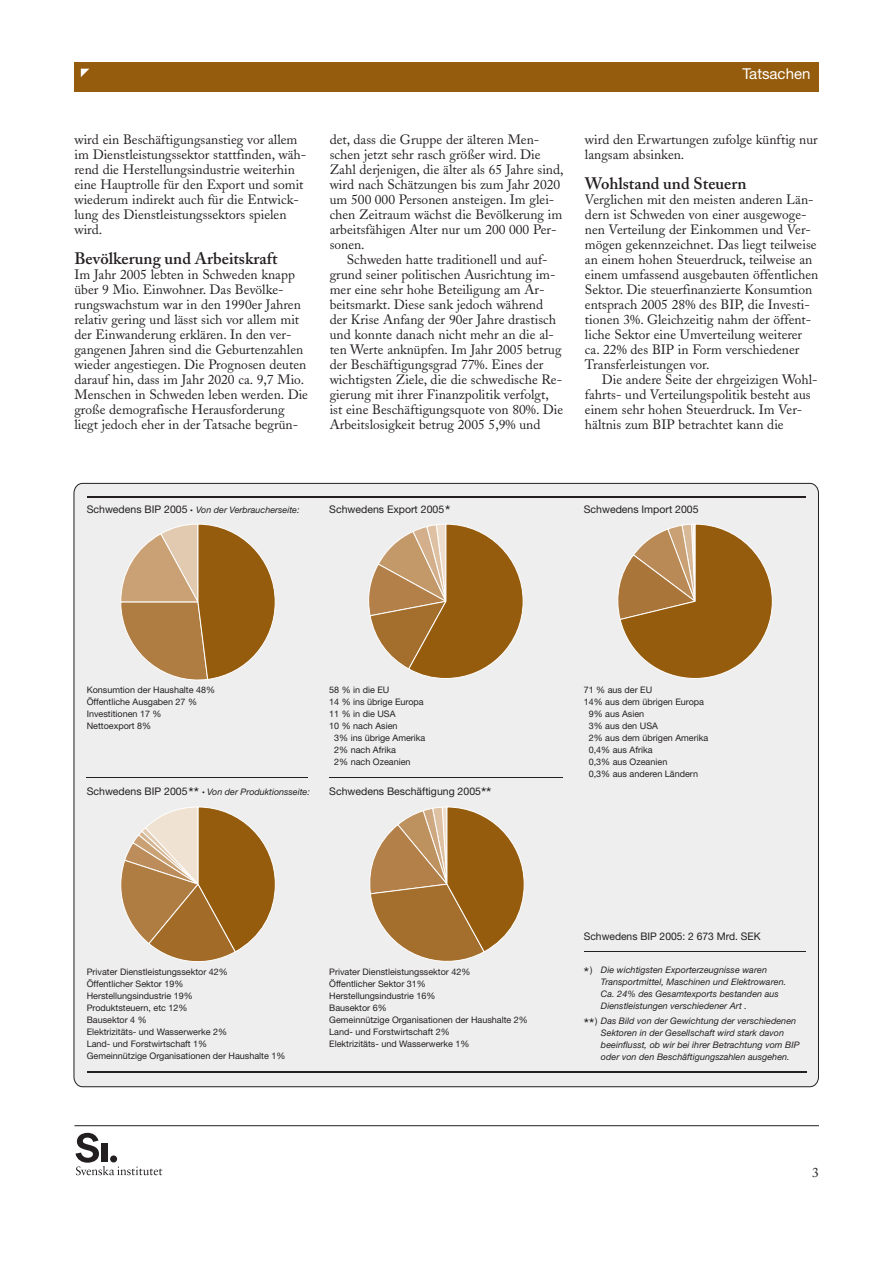
<style>
.page{position:relative;width:893px;height:1262px;background:#fff}
.page>*{position:absolute;margin:0;border:0;box-sizing:border-box;transform-origin:0 0}
.t1{font:600 16.5px "Adobe Caslon";color:#231f20}
.t2{font:15px "Helvetica Neue";color:#fff}
.t3{font:13.5px/15px "Adobe Caslon";color:#231f20}
.t4{font:10.5px "Helvetica Neue";color:#231f20}
.t5{font:9px/12px "Helvetica Neue";color:#231f20}
.t6{font:italic 9px/12px "Helvetica Neue";letter-spacing:.005em;color:#231f20}
.s1{font-style:normal;font-size:10.5px}
.s2{font-style:normal;font-size:15px}
.s3{font-size:15px}
.s4{font-style:normal}
</style>
<div class="page">
<hr style="left:74px;top:1125px;width:745px;height:1px;background:#231f20">
<div style="left:74px;top:62px;width:745px;height:30px;background:#965c0d"></div>
<svg style="left:81px;top:69px;width:8px;height:8px"></svg>
<svg style="left:75px;top:1132px;width:87px;height:43px"></svg>
<div style="left:101px;top:1143px;width:7px;height:19px;background:#231f20"></div>
<div style="left:110px;top:1155px;width:7px;height:7px;background:#231f20;border-radius:50%"></div>
<div style="left:73px;top:483px;width:746px;height:604px;background:#eeeeef"></div>
<hr style="left:87px;top:496px;width:718px;height:2px;background:#231f20">
<hr style="left:87px;top:777px;width:221px;height:1px;background:#231f20">
<hr style="left:329px;top:777px;width:234px;height:1px;background:#231f20">
<hr style="left:583px;top:951px;width:222px;height:1px;background:#231f20">
<hr style="left:87px;top:1071px;width:719px;height:2px;background:#231f20">
<svg style="left:120px;top:523px;width:155px;height:162px;background:#bd996a"></svg>
<svg style="left:366px;top:523px;width:157px;height:156px;background:#b8915f"></svg>
<svg style="left:115px;top:806px;width:161px;height:161px;background:#c09e73"></svg>
<svg style="left:367px;top:806px;width:157px;height:166px;background:#bb9668"></svg>
<svg style="left:614px;top:523px;width:158px;height:156px;background:#b48c57"></svg>
<p class="t2" style="left:742px;top:69px;width:70px">Tatsachen</p>
<p class="t3" style="left:74px;top:134px;width:233px">wird ein Beschäftigungsanstieg vor allem im Dienstleistungssektor stattfinden, wäh&shy;rend die Herstellungsindustrie weiterhin eine Hauptrolle für den Export und somit wiederum indirekt auch für die Entwick&shy;lung des Dienstleistungssektors spielen wird.</p>
<p class="t1" style="left:74px;top:252px;width:205px">Bevölkerung und Arbeitskraft</p>
<p class="t3" style="left:74px;top:269px;width:235px">Im Jahr 2005 lebten in Schweden knapp über 9 Mio. Einwohner. Das Bevölke&shy;rungswachstum war in den 1990er Jahren relativ gering und lässt sich vor allem mit der Einwanderung erklären. In den ver&shy;gangenen Jahren sind die Geburtenzahlen wieder angestiegen. Die Prognosen deuten darauf hin, dass im Jahr 2020 ca. 9,7 Mio.<br>Menschen in Schweden leben werden. Die große demografische Herausforderung liegt jedoch eher in der Tatsache begrün-</p>
<p class="t3" style="left:330px;top:134px;width:235px">det, dass die Gruppe der älteren Men&shy;schen jetzt sehr rasch größer wird. Die Zahl derjenigen, die älter als 65 Jahre sind, wird nach Schätzungen bis zum Jahr 2020 um 500 000 Personen ansteigen. Im glei&shy;chen Zeitraum wächst die Bevölkerung im arbeitsfähigen Alter nur um 200 000 Per&shy;sonen.</p>
<p class="t3" style="left:330px;top:254px;width:235px;text-indent:17px">Schweden hatte traditionell und auf&shy;grund seiner politischen Ausrichtung im&shy;mer eine sehr hohe Beteiligung am Ar&shy;beitsmarkt. Diese sank jedoch während der Krise Anfang der 90er Jahre drastisch und konnte danach nicht mehr an die al&shy;ten Werte anknüpfen. Im Jahr 2005 betrug der Beschäftigungsgrad 77%. Eines der wichtigsten Ziele, die die schwedische Re&shy;gierung mit ihrer Finanzpolitik verfolgt, ist eine Beschäftigungsquote von 80%. Die Arbeitslosigkeit betrug 2005 5,9% und</p>
<p class="t3" style="left:585px;top:134px;width:234px">wird den Erwartungen zufolge künftig nur langsam absinken.</p>
<p class="t1" style="left:585px;top:177px;width:163px">Wohlstand und Steuern</p>
<p class="t3" style="left:585px;top:194px;width:235px">Verglichen mit den meisten anderen Län&shy;dern ist Schweden von einer ausgewoge&shy;nen Verteilung der Einkommen und Ver&shy;mögen gekennzeichnet. Das liegt teilweise an einem hohen Steuerdruck, teilweise an einem umfassend ausgebauten öffentlichen Sektor. Die steuerfinanzierte Konsumtion entsprach 2005 28% des BIP, die Investi&shy;tionen 3%. Gleichzeitig nahm der öffent&shy;liche Sektor eine Umverteilung weiterer ca. 22% des BIP in Form verschiedener Transferleistungen vor.</p>
<p class="t3" style="left:585px;top:374px;width:234px;text-indent:17px">Die andere Seite der ehrgeizigen Wohl&shy;fahrts- und Verteilungspolitik besteht aus einem sehr hohen Steuerdruck. Im Ver&shy;hältnis zum BIP betrachtet kann die</p>
<p class="t6" style="left:87px;top:505px;width:214px"><span class="s1">Schwedens BIP 2005</span> <span class="s2">·</span> Von der Verbraucherseite:</p>
<p class="t4" style="left:329px;top:506px;width:123px">Schwedens Export 2005<span class="s3">*</span></p>
<p class="t4" style="left:583px;top:506px;width:116px">Schwedens Import 2005</p>
<p class="t5" style="left:87px;top:685px;width:130px">Konsumtion der Haushalte 48%<br>Öffentliche Ausgaben 27 %<br>Investitionen 17 %<br>Nettoexport 8%</p>
<p class="t6" style="left:87px;top:787px;width:225px"><span class="s1">Schwedens BIP 2005</span><span class="s2">**·</span> Von der Produktionsseite:</p>
<p class="t5" style="left:329px;top:685px;width:62px">58 % in die EU</p>
<p class="t5" style="left:329px;top:697px;width:96px">14 % ins übrige Europa</p>
<p class="t5" style="left:329px;top:709px;width:68px">11 % in die USA</p>
<p class="t5" style="left:329px;top:721px;width:70px">10 % nach Asien</p>
<p class="t5" style="left:334px;top:733px;width:93px">3% ins übrige Amerika</p>
<p class="t5" style="left:334px;top:745px;width:63px">2% nach Afrika</p>
<p class="t5" style="left:334px;top:757px;width:78px">2% nach Ozeanien</p>
<p class="t4" style="left:329px;top:788px;width:164px">Schwedens Beschäftigung 2005<span class="s3">**</span></p>
<p class="t5" style="left:583px;top:685px;width:70px">71 % aus der EU</p>
<p class="t5" style="left:583px;top:697px;width:122px">14% aus dem übrigen Europa</p>
<p class="t5" style="left:588px;top:709px;width:57px">9% aus Asien</p>
<p class="t5" style="left:588px;top:721px;width:71px">3% aus den USA</p>
<p class="t5" style="left:588px;top:733px;width:121px">2% aus dem übrigen Amerika</p>
<p class="t5" style="left:588px;top:745px;width:65px">0,4% aus Afrika</p>
<p class="t5" style="left:588px;top:757px;width:80px">0,3% aus Ozeanien</p>
<p class="t5" style="left:588px;top:769px;width:111px">0,3% aus anderen Ländern</p>
<p class="t5" style="left:87px;top:967px;width:200px">Privater Dienstleistungssektor 42%<br>Öffentlicher Sektor 19%<br>Herstellungsindustrie 19%<br>Produktsteuern, etc 12%<br>Bausektor 4 %<br>Elektrizitäts- und Wasserwerke 2%<br>Land- und Forstwirtschaft 1%<br>Gemeinnützige Organisationen der Haushalte 1%</p>
<p class="t4" style="left:583px;top:933px;width:178px">Schwedens BIP 2005: 2 673 Mrd. SEK</p>
<p class="t5" style="left:329px;top:967px;width:200px">Privater Dienstleistungssektor 42%<br>Öffentlicher Sektor 31%<br>Herstellungsindustrie 16%<br>Bausektor 6%<br>Gemeinnützige Organisationen der Haushalte 2%<br>Land- und Forstwirtschaft 2%<br>Elektrizitäts- und Wasserwerke 1%</p>
<p class="t6" style="left:601px;top:964px;width:187px;text-indent:-17px"><span class="s2">*</span><span class="s4">)</span> Die wichtigsten Exporterzeugnisse waren Transportmittel, Maschinen und Elektrowaren.<br>Ca. 24% des Gesamtexports bestanden aus Dienstleistungen verschiedener Art .</p>
<p class="t6" style="left:601px;top:1015px;width:200px;text-indent:-17px"><span class="s2">**</span><span class="s4">)</span> Das Bild von der Gewichtung der verschiedenen Sektoren in der Gesellschaft wird stark davon beeinflusst, ob wir bei ihrer Betrachtung vom BIP oder von den Beschäftigungszahlen ausgehen.</p>
<p class="t3" style="left:812px;top:1166px;width:8px">3</p>
</div>
